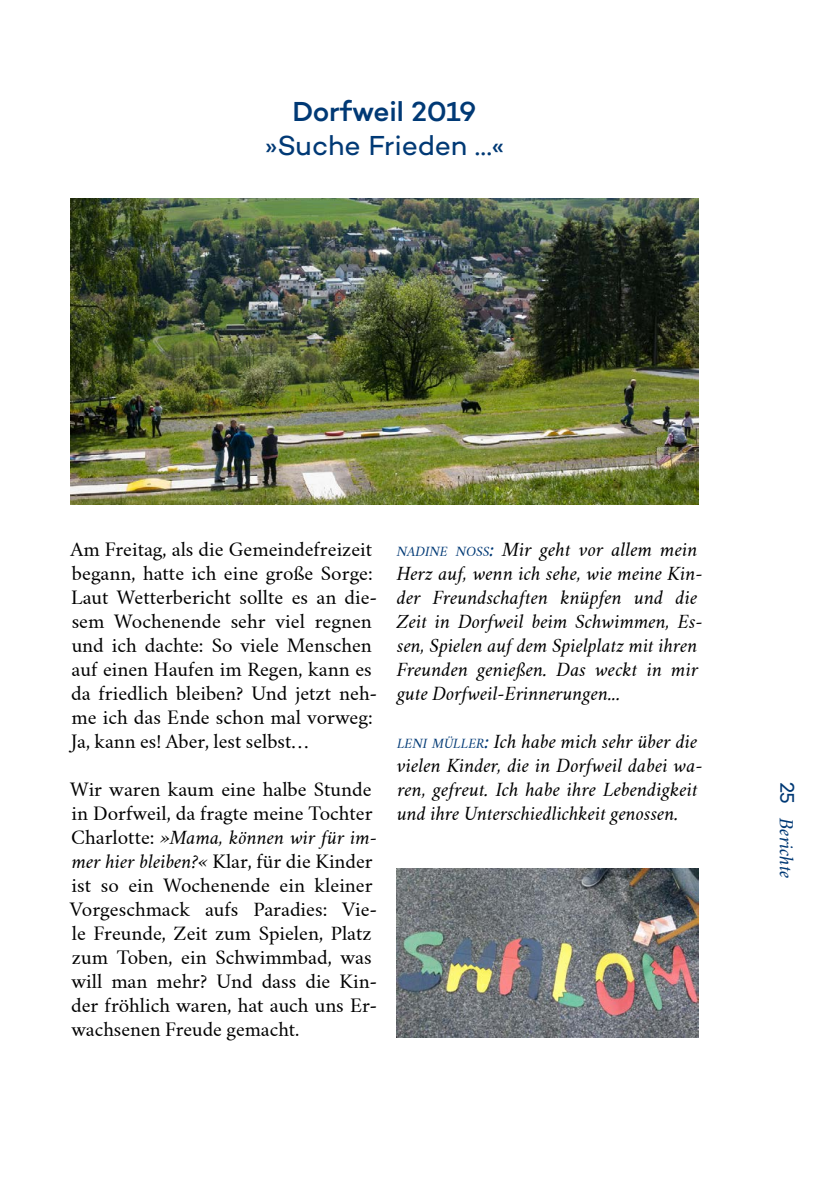
<style>
.page{position:relative;width:840px;height:1191px;background:#fff}
.page>*{position:absolute;margin:0;border:0;box-sizing:border-box;transform-origin:0 0}
.t1{font:28px "Campton";letter-spacing:-.005em;color:#003975}
.t2{font:500 28px "Campton";letter-spacing:-.01em;color:#003975}
.t3{font:20px "Campton";color:#003975}
.t4{font:18px/24px "Crimson Text";color:#000}
.t5{font:italic 18px/24px "Crimson Text";color:#000}
.t6{font:italic 18px "Crimson Text";color:#003975}
.s1{font-style:italic}
.s2{font-size:12.6px;color:#003975}
.s3{color:#003975}
</style>
<div class="page">
<img style="left:71px;top:198px;width:626px;height:306px">
<img style="left:396px;top:868px;width:301px;height:169px">
<h1 class="t2" style="left:292px;top:94px;width:185px">Dorfweil 2019</h1>
<h1 class="t1" style="left:265px;top:128px;width:240px">»Suche Frieden …«</h1>
<p class="t4" style="left:70px;top:537px;width:308px">Am Freitag, als die Gemeindefreizeit begann, hatte ich eine große Sorge:<br>Laut Wetterbericht sollte es an die&shy;sem Wochenende sehr viel regnen und ich dachte: So viele Menschen auf einen Haufen im Regen, kann es da friedlich bleiben? Und jetzt neh&shy;me ich das Ende schon mal vorweg:<br>Ja, kann es! Aber, lest selbst…</p>
<p class="t4" style="left:70px;top:777px;width:309px">Wir waren kaum eine halbe Stunde in Dorfweil, da fragte meine Tochter Charlotte: <span class="s1">»Mama, können wir für im&shy;mer hier bleiben?«</span> Klar, für die Kinder ist so ein Wochenende ein kleiner Vorgeschmack aufs Paradies: Vie&shy;le Freunde, Zeit zum Spielen, Platz zum Toben, ein Schwimmbad, was will man mehr? Und dass die Kin&shy;der fröhlich waren, hat auch uns Er&shy;wachsenen Freude gemacht.</p>
<p class="t5" style="left:396px;top:538px;width:308px"><span class="s2">NADINE NOSS</span><span class="s3">:</span> Mir geht vor allem mein Herz auf, wenn ich sehe, wie meine Kin&shy;der Freundschaften knüpfen und die Zeit in Dorfweil beim Schwimmen, Es&shy;sen, Spielen auf dem Spielplatz mit ihren Freunden genießen. Das weckt in mir gute Dorfweil-Erinnerungen...</p>
<p class="t5" style="left:396px;top:730px;width:307px"><span class="s2">LENI MÜLLER</span><span class="s3">:</span> Ich habe mich sehr über die vielen Kinder, die in Dorfweil dabei wa&shy;ren, gefreut. Ich habe ihre Lebendigkeit und ihre Unterschiedlichkeit genossen.</p>
<p class="t3" style="left:799px;top:781px;width:24px;rotate:90deg">25</p>
<p class="t6" style="left:796px;top:818px;width:62px;rotate:90deg">Berichte</p>
</div>
